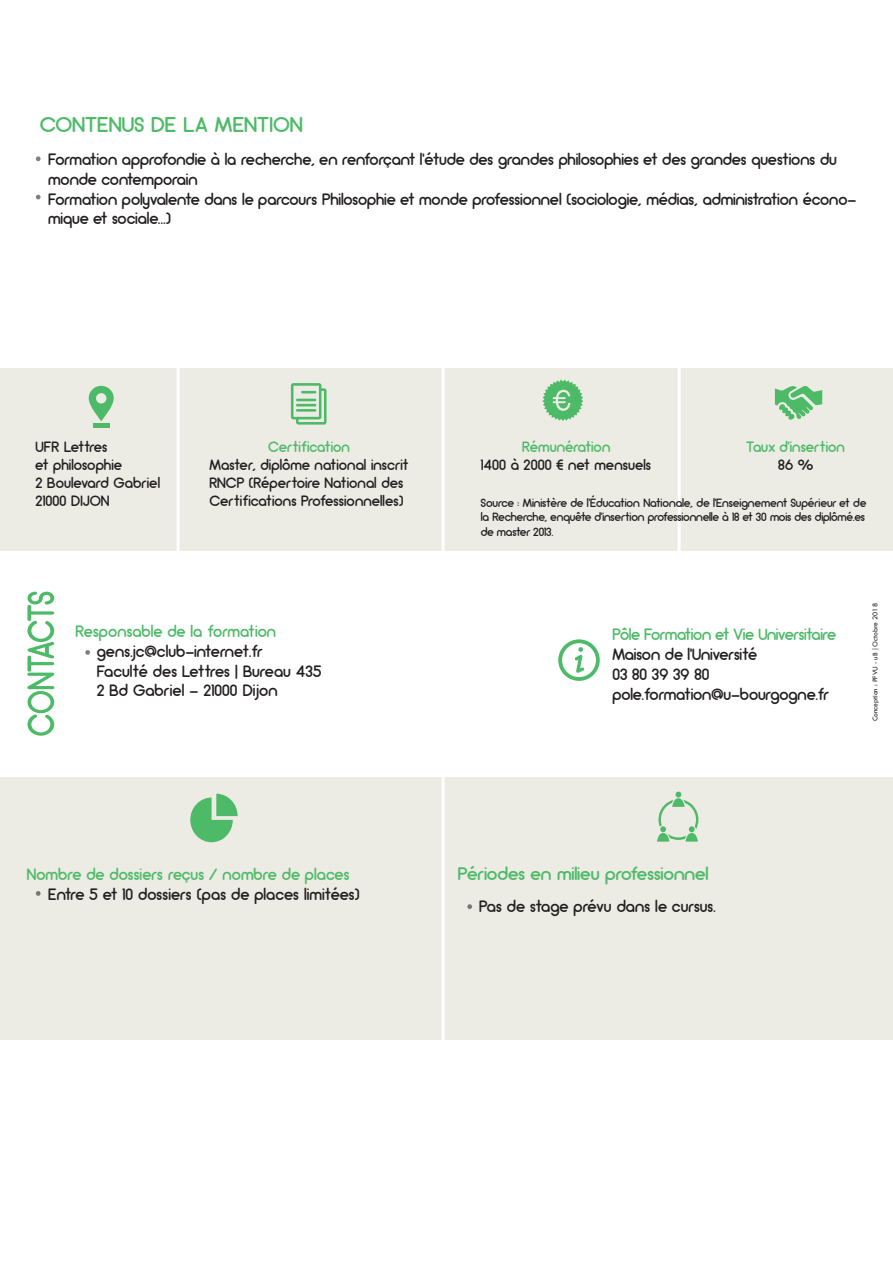
<style>
.page{position:relative;width:893px;height:1263px;background:#fff}
.page>*{position:absolute;margin:0;border:0;box-sizing:border-box;transform-origin:0 0}
.Tiitre_paragraphe{font:21.45px "Arciform";color:#4dba68;scale:1.05 1}
.Tiitre_paragraphe-2{font:18.15px "Arciform";letter-spacing:-.005em;color:#4dba68;scale:1.05 1}
.Paragraphe{font:16.5px/19.8px "Arciform";letter-spacing:-.005em;color:#231f20}
.Paragraphe-2{font:16.5px/19.8px "Arciform";color:#4dba68}
.Paragraphe-3{font:15px/18px "Arciform";letter-spacing:.005em;color:#231f20}
.Paragraphe-4{font:15px "Arciform";color:#4dba68}
.Paragraphe-5{font:12px/14.4px "Arciform";letter-spacing:-.015em;color:#231f20;text-align:justify}
.t1{font:7.5px "Tw Cen";color:#231f20}
.s1{color:#231f20}
</style>
<div class="page">
<div style="left:0;top:368px;width:893px;height:183px;background:#ecebe4"></div>
<hr style="left:177px;top:360px;width:3px;height:197px;background:#fff">
<hr style="left:442px;top:360px;width:3px;height:197px;background:#fff">
<hr style="left:678px;top:360px;width:3px;height:197px;background:#fff">
<div style="left:0;top:777px;width:893px;height:263px;background:#ecebe4"></div>
<hr style="left:442px;top:773px;width:3px;height:277px;background:#fff">
<svg style="left:89px;top:386px;width:25px;height:35px"></svg>
<hr style="left:93px;top:423px;width:17px;height:4px;background:#4dba68">
<svg style="left:542px;top:379px;width:41px;height:42px"></svg>
<svg style="left:558px;top:639px;width:42px;height:42px"></svg>
<svg style="left:291px;top:383px;width:36px;height:42px"></svg>
<hr style="left:296px;top:399px;width:20px;height:2px;background:#4dba68">
<hr style="left:296px;top:404px;width:20px;height:2px;background:#4dba68">
<hr style="left:296px;top:409px;width:20px;height:3px;background:#4dba68">
<svg style="left:27px;top:592px;width:27px;height:144px"></svg>
<svg style="left:775px;top:386px;width:47px;height:34px"></svg>
<svg style="left:190px;top:794px;width:48px;height:48px"></svg>
<svg style="left:657px;top:792px;width:41px;height:50px"></svg>
<svg style="left:36px;top:157px;width:5px;height:4px"></svg>
<svg style="left:36px;top:195px;width:5px;height:4px"></svg>
<svg style="left:36px;top:891px;width:5px;height:5px"></svg>
<svg style="left:85px;top:650px;width:5px;height:5px"></svg>
<svg style="left:467px;top:904px;width:5px;height:5px"></svg>
<p class="Tiitre_paragraphe" style="left:40px;top:111px;width:252px">CONTENUS DE LA MENTION</p>
<p class="Paragraphe" style="left:48px;top:149px;width:790px">Formation approfondie à la recherche, en renforçant l’étude des grandes philosophies et des grandes questions du monde contemporain</p>
<p class="Paragraphe" style="left:48px;top:189px;width:810px">Formation polyvalente dans le parcours Philosophie et monde professionnel (sociologie, médias, administration écono&shy;mique et sociale...)</p>
<p class="Paragraphe-3" style="left:36px;top:437px;width:73px">UFR Lettres</p>
<p class="Paragraphe-3" style="left:36px;top:455px;width:88px">et philosophie</p>
<p class="Paragraphe-3" style="left:36px;top:473px;width:126px">2 Boulevard Gabriel</p>
<p class="Paragraphe-3" style="left:36px;top:491px;width:75px">21000 DIJON</p>
<p class="Paragraphe-4" style="left:268px;top:437px;width:83px">Certification</p>
<p class="Paragraphe-3" style="left:210px;top:455px;width:200px">Master, diplôme national inscrit<br>RNCP (Répertoire National des<br>Certifications Professionnelles)</p>
<p class="Paragraphe-2" style="left:75px;top:621px;width:202px">Responsable de la formation</p>
<p class="Paragraphe" style="left:97px;top:641px;width:167px">gens.jc@club-internet.fr</p>
<p class="Paragraphe" style="left:97px;top:661px;width:226px">Faculté des Lettres | Bureau 435</p>
<p class="Paragraphe" style="left:97px;top:680px;width:182px">2 Bd Gabriel - 21000 Dijon</p>
<p class="Paragraphe-4" style="left:522px;top:438px;width:90px">Rémunération</p>
<p class="Paragraphe-3" style="left:481px;top:456px;width:172px">1400 à 2000 € net mensuels</p>
<p class="Paragraphe-4" style="left:747px;top:437px;width:100px">Taux d’insertion</p>
<p class="Paragraphe-3" style="left:778px;top:455px;width:37px">86 %</p>
<p class="Paragraphe-5" style="left:481px;top:495px;width:387px">Source : Ministère de l’Éducation Nationale, de l’Enseignement Supérieur et de la Recherche, enquête d’insertion professionnelle à 18 et 30 mois des diplômé.es de master 2013.</p>
<p class="Paragraphe-2" style="left:612px;top:624px;width:225px">Pôle Formation et Vie Universitaire<br><span class="s1">Maison de l’Université<br>03 80 39 39 80</span></p>
<p class="Paragraphe" style="left:612px;top:684px;width:217px">pole.formation@u-bourgogne.fr</p>
<p class="t1" style="left:871px;top:721px;width:120px;rotate:-90deg">Conception : PFVU - uB |Octobre 2018</p>
<p class="Paragraphe-2" style="left:27px;top:864px;width:324px">Nombre de dossiers reçus / nombre de places</p>
<p class="Paragraphe" style="left:48px;top:884px;width:313px">Entre 5 et 10 dossiers (pas de places limitées)</p>
<p class="Tiitre_paragraphe-2" style="left:458px;top:862px;width:240px">Périodes en milieu professionnel</p>
<p class="Paragraphe" style="left:479px;top:896px;width:238px">Pas de stage prévu dans le cursus.</p>
</div>
